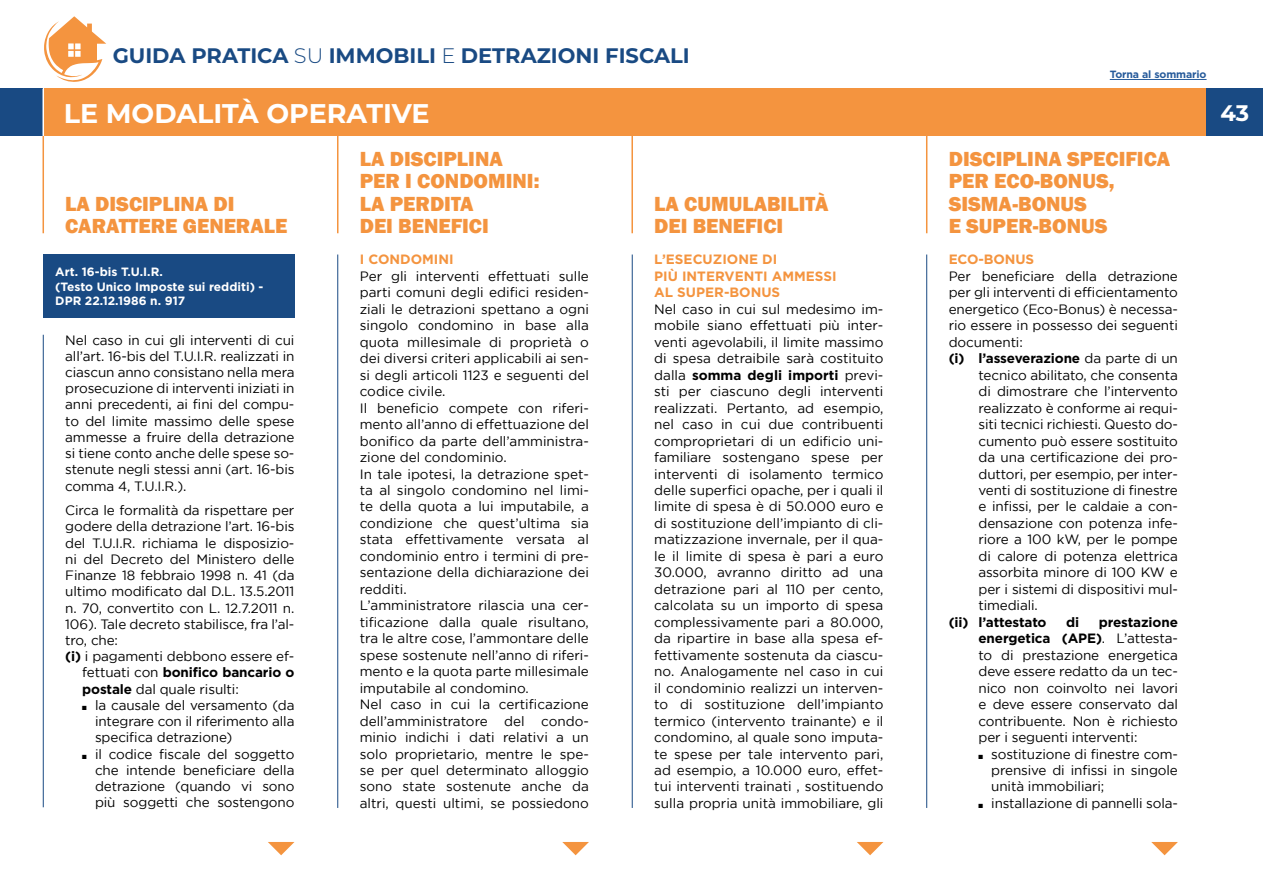
<style>
.page{position:relative;width:1263px;height:893px;background:#fff}
.page>*{position:absolute;margin:0;border:0;box-sizing:border-box;transform-origin:0 0}
.t1{font:700 27px "Montserrat";color:#fff}
.t2{font:700 22.5px "Montserrat";color:#fff}
.t3{font:800 21px/22.5px "Franklin Gothic";color:#f4943f}
.t4{font:700 21px "Montserrat";color:#194a83}
.t5{font:13.5px/16.5px "Gotham";color:#000;text-align:justify}
.t6{font:700 13.5px/16.5px "Gotham Pro";letter-spacing:-.01em;color:#000;text-align:right}
.t7{font:700 13.5px/16.5px "Gotham Pro";color:#f4943f}
.t8{font:700 12px/14.4px "Gotham Pro";color:#fff}
.t9{font:700 10.5px "Gotham Pro";letter-spacing:-.01em;color:#275b9b}
.s1{font-weight:300}
.s2{font-family:"Gotham Pro";font-weight:700}
.s3{font-family:"Gotham";font-weight:400}
</style>
<div class="page">
<div style="left:0;top:89px;width:43px;height:47px;background:#194a83"></div>
<div style="left:44px;top:89px;width:1162px;height:47px;background:#f4943f"></div>
<hr style="left:926px;top:136px;width:1px;height:97px;background:#f4943f">
<hr style="left:926px;top:255px;width:1px;height:553px;background:#194a83">
<hr style="left:631px;top:136px;width:2px;height:97px;background:#f4943f">
<hr style="left:632px;top:255px;width:1px;height:553px;background:#194a83">
<hr style="left:337px;top:136px;width:1px;height:97px;background:#f4943f">
<hr style="left:337px;top:255px;width:1px;height:553px;background:#194a83">
<hr style="left:43px;top:136px;width:1px;height:97px;background:#f4943f">
<hr style="left:43px;top:335px;width:1px;height:472px;background:#194a83">
<svg style="left:268px;top:842px;width:26px;height:13px"></svg>
<svg style="left:562px;top:842px;width:27px;height:13px"></svg>
<svg style="left:857px;top:842px;width:26px;height:13px"></svg>
<svg style="left:1151px;top:842px;width:27px;height:13px"></svg>
<div style="left:43px;top:255px;width:251px;height:63px;background:#194a83"></div>
<svg style="left:44px;top:16px;width:62px;height:66px"></svg>
<div style="left:1206px;top:89px;width:57px;height:47px;background:#194a83"></div>
<hr style="left:1110px;top:79px;width:96px;height:1px;background:#275b9b">
<h3 class="t4" style="left:113px;top:41px;width:579px">GUIDA PRATICA <span class="s1">SU</span> IMMOBILI <span class="s1">E</span> DETRAZIONI FISCALI</h3>
<h1 class="t1" style="left:64px;top:94px;width:367px">LE MODALITÀ OPERATIVE</h1>
<h3 class="t3" style="left:65px;top:192px;width:224px">LA DISCIPLINA DI<br>CARATTERE GENERALE</h3>
<p class="t8" style="left:55px;top:265px;width:210px">Art. 16-bis T.U.I.R.<br>(Testo Unico Imposte sui redditi) -<br>DPR 22.12.1986 n. 917</p>
<p class="t5" style="left:65px;top:331px;width:231px">Nel caso in cui gli interventi di cui all’art. 16-bis del T.U.I.R. realizzati in ciascun anno consistano nella mera prosecuzione di interventi iniziati in anni precedenti, ai fini del compu&shy;to del limite massimo delle spese ammesse a fruire della detrazione si tiene conto anche delle spese so&shy;stenute negli stessi anni (art. 16-bis comma 4, T.U.I.R.).</p>
<p class="t5" style="left:65px;top:502px;width:231px;text-align:left">Circa le formalità da rispettare per godere della detrazione l’art. 16-bis del T.U.I.R. richiama le disposizio&shy;ni del Decreto del Ministero delle Finanze 18 febbraio 1998 n. 41 (da ultimo modificato dal D.L. 13.5.2011 n. 70, convertito con L. 12.7.2011 n.<br>106). Tale decreto stabilisce, fra l’al&shy;tro, che:<br><span class="s2">(i)</span> i pagamenti debbono essere ef-</p>
<p class="t6" style="left:82px;top:664px;width:214px"><span class="s3">fettuati con</span> bonifico bancario o</p>
<p class="t5" style="left:82px;top:680px;width:158px"><span class="s2">postale</span> dal quale risulti:</p>
<p class="t5" style="left:95px;top:697px;width:201px;text-indent:-13px">■ la causale del versamento (da integrare con il riferimento alla specifica detrazione)</p>
<p class="t5" style="left:95px;top:745px;width:201px;text-indent:-13px">■ il codice fiscale del soggetto che intende beneficiare della detrazione (quando vi sono più soggetti che sostengono</p>
<h3 class="t3" style="left:360px;top:147px;width:181px">LA DISCIPLINA<br>PER I CONDOMINI:<br>LA PERDITA<br>DEI BENEFICI</h3>
<p class="t7" style="left:360px;top:251px;width:95px">I CONDOMINI</p>
<p class="t5" style="left:360px;top:268px;width:231px;text-align:left">Per gli interventi effettuati sulle parti comuni degli edifici residen&shy;ziali le detrazioni spettano a ogni singolo condomino in base alla quota millesimale di proprietà o dei diversi criteri applicabili ai sen&shy;si degli articoli 1123 e seguenti del codice civile.<br>Il beneficio compete con riferi&shy;mento all’anno di effettuazione del bonifico da parte dell’amministra&shy;zione del condominio.<br>In tale ipotesi, la detrazione spet&shy;ta al singolo condomino nel limi&shy;te della quota a lui imputabile, a condizione che quest’ultima sia stata effettivamente versata al condominio entro i termini di pre&shy;sentazione della dichiarazione dei redditi.<br>L’amministratore rilascia una cer&shy;tificazione dalla quale risultano, tra le altre cose, l’ammontare delle spese sostenute nell’anno di riferi&shy;mento e la quota parte millesimale imputabile al condomino.<br>Nel caso in cui la certificazione dell’amministratore del condo&shy;minio indichi i dati relativi a un solo proprietario, mentre le spe&shy;se per quel determinato alloggio sono state sostenute anche da altri, questi ultimi, se possiedono</p>
<h3 class="t3" style="left:654px;top:192px;width:176px">LA CUMULABILITÀ<br>DEI BENEFICI</h3>
<p class="t7" style="left:654px;top:251px;width:184px">L’ESECUZIONE DI<br>PIÙ INTERVENTI AMMESSI<br>AL SUPER-BONUS</p>
<p class="t5" style="left:654px;top:301px;width:231px">Nel caso in cui sul medesimo im&shy;mobile siano effettuati più inter&shy;venti agevolabili, il limite massimo di spesa detraibile sarà costituito</p>
<p class="t6" style="left:654px;top:366px;width:231px"><span class="s3">dalla</span> somma degli importi <span class="s3">previ-</span></p>
<p class="t5" style="left:654px;top:383px;width:231px">sti per ciascuno degli interventi realizzati. Pertanto, ad esempio, nel caso in cui due contribuenti comproprietari di un edificio uni&shy;familiare sostengano spese per interventi di isolamento termico delle superfici opache, per i quali il limite di spesa è di 50.000 euro e di sostituzione dell’impianto di cli&shy;matizzazione invernale, per il qua&shy;le il limite di spesa è pari a euro 30.000, avranno diritto ad una detrazione pari al 110 per cento, calcolata su un importo di spesa complessivamente pari a 80.000, da ripartire in base alla spesa ef&shy;fettivamente sostenuta da ciascu&shy;no. Analogamente nel caso in cui il condominio realizzi un interven&shy;to di sostituzione dell’impianto termico (intervento trainante) e il condomino, al quale sono imputa&shy;te spese per tale intervento pari, ad esempio, a 10.000 euro, effet&shy;tui interventi trainati , sostituendo sulla propria unità immobiliare, gli</p>
<p class="t9" style="left:1110px;top:68px;width:98px">Torna al sommario</p>
<h3 class="t3" style="left:949px;top:147px;width:223px">DISCIPLINA SPECIFICA<br>PER ECO-BONUS,<br>SISMA-BONUS<br>E SUPER-BONUS</h3>
<p class="t7" style="left:949px;top:251px;width:87px">ECO-BONUS</p>
<p class="t5" style="left:949px;top:268px;width:231px">Per beneficiare della detrazione per gli interventi di efficientamento energetico (Eco-Bonus) è necessa&shy;rio essere in possesso dei seguenti documenti:</p>
<p class="t6" style="left:949px;top:350px;width:231px">(i) l’asseverazione <span class="s3">da parte di un</span></p>
<p class="t5" style="left:978px;top:366px;width:201px">tecnico abilitato, che consenta di dimostrare che l’intervento realizzato è conforme ai requi&shy;siti tecnici richiesti. Questo do&shy;cumento può essere sostituito da una certificazione dei pro&shy;duttori, per esempio, per inter&shy;venti di sostituzione di finestre e infissi, per le caldaie a con&shy;densazione con potenza infe&shy;riore a 100 kW, per le pompe di calore di potenza elettrica assorbita minore di 100 KW e per i sistemi di dispositivi mul&shy;timediali.</p>
<p class="t6" style="left:949px;top:613px;width:99px">(ii) l’attestato</p>
<p class="t6" style="left:1066px;top:613px;width:15px">di</p>
<p class="t6" style="left:978px;top:613px;width:201px">prestazione<br>energetica (APE)<span class="s3">. L’attesta-</span></p>
<p class="t5" style="left:978px;top:646px;width:201px">to di prestazione energetica deve essere redatto da un tec&shy;nico non coinvolto nei lavori e deve essere conservato dal contribuente. Non è richiesto per i seguenti interventi:</p>
<p class="t5" style="left:991px;top:745px;width:188px;text-indent:-13px">■ sostituzione di finestre com&shy;prensive di infissi in singole unità immobiliari;</p>
<p class="t5" style="left:978px;top:795px;width:201px">■ installazione di pannelli sola-</p>
<h2 class="t2" style="left:1220px;top:97px;width:30px">43</h2>
</div>
